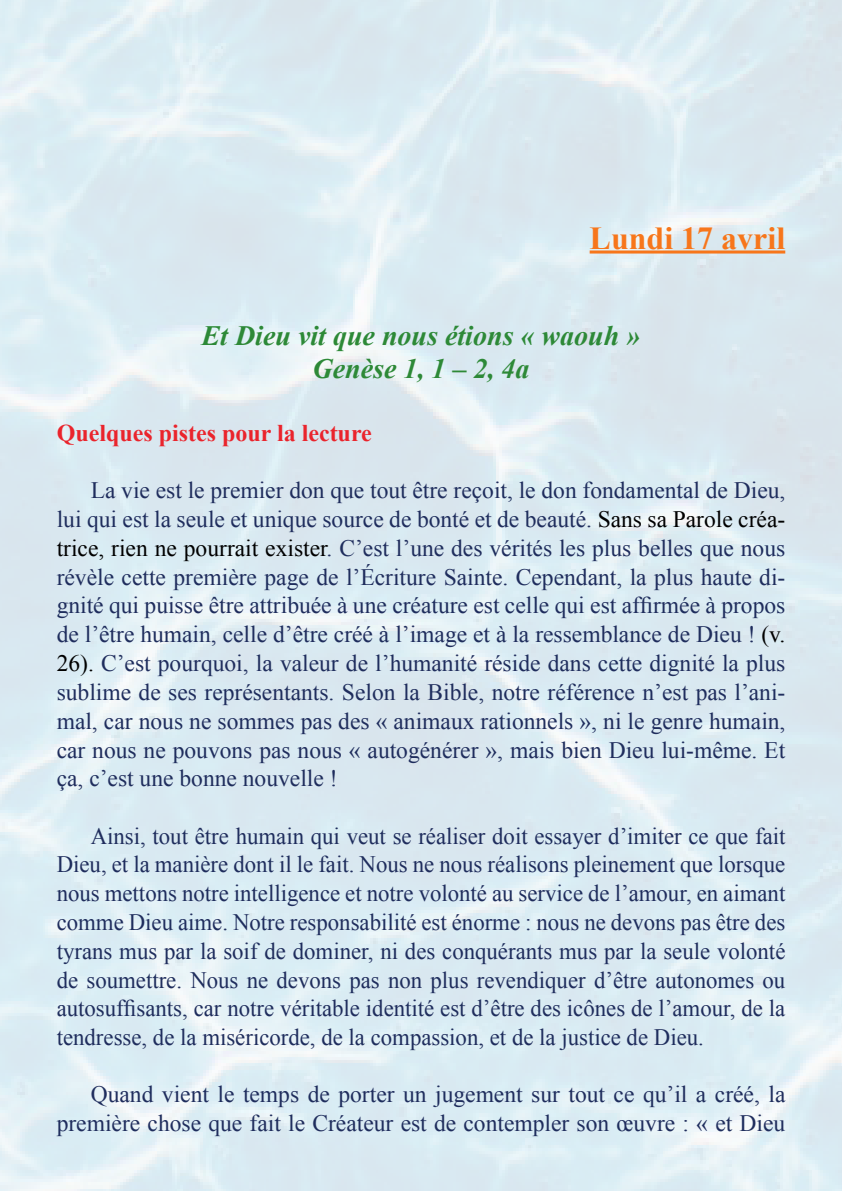
<style>
.page{position:relative;width:842px;height:1191px;background:#fff}
.page>*{position:absolute;margin:0;border:0;box-sizing:border-box;transform-origin:0 0}
._4__DIA_-_NARANJA{font:700 32px "Times New Roman";color:#f7761b}
._5__TITULO_DEL_DIA{font:italic 700 28px "Times New Roman";color:#2d8937}
._6__ALGUNAS_PISTA{font:700 24px "Times New Roman";color:#ea242c}
._7__TEXTO_GENERAL{font:23.6px/28.8px "Times New Roman";color:#1f2d5d;text-align:justify}
.s1{color:#000}
</style>
<div class="page">
<hr style="left:590px;top:250px;width:195px;height:3px;background:#f7761b">
<p class="_4__DIA_-_NARANJA" style="left:590px;top:216px;width:197px">Lundi 17 avril</p>
<p class="_5__TITULO_DEL_DIA" style="left:202px;top:316px;width:440px">Et Dieu vit que nous étions « waouh »</p>
<p class="_5__TITULO_DEL_DIA" style="left:312px;top:349px;width:218px">Genèse 1, 1 – 2, 4a</p>
<p class="_6__ALGUNAS_PISTA" style="left:57px;top:416px;width:317px">Quelques pistes pour la lecture</p>
<p class="_7__TEXTO_GENERAL" style="left:57px;top:475px;width:730px;text-indent:34px">La vie est le premier don que tout être reçoit, le don fondamental de Dieu, lui qui est la seule et unique source de bonté et de beauté. <span class="s1">Sans sa Parole créa&shy;trice, rien ne pourrait exister</span>. C’est l’une des vérités les plus belles que nous révèle cette première page de l’Écriture Sainte. Cependant, la plus haute di&shy;gnité qui puisse être attribuée à une créature est celle qui est affirmée à propos de l’être humain, celle d’être créé à l’image et à la ressemblance de Dieu ! <span class="s1">(v.<br>26).</span> C’est pourquoi, la valeur de l’humanité réside dans cette dignité la plus sublime de ses représentants. Selon la Bible, notre référence n’est pas l’ani&shy;mal, car nous ne sommes pas des « animaux rationnels », ni le genre humain, car nous ne pouvons pas nous « autogénérer », mais bien Dieu lui-même. Et ça, c’est une bonne nouvelle !</p>
<p class="_7__TEXTO_GENERAL" style="left:57px;top:821px;width:730px;text-indent:34px">Ainsi, tout être humain qui veut se réaliser doit essayer d’imiter ce que fait Dieu, et la manière dont il le fait. Nous ne nous réalisons pleinement que lorsque nous mettons notre intelligence et notre volonté au service de l’amour, en aimant comme Dieu aime. Notre responsabilité est énorme : nous ne devons pas être des tyrans mus par la soif de dominer, ni des conquérants mus par la seule volonté de soumettre. Nous ne devons pas non plus revendiquer d’être autonomes ou autosuffisants, car notre véritable identité est d’être des icônes de l’amour, de la tendresse, de la miséricorde, de la compassion, et de la justice de Dieu.</p>
<p class="_7__TEXTO_GENERAL" style="left:57px;top:1079px;width:730px;text-align:right">Quand vient le temps de porter un jugement sur tout ce qu’il a créé, la première chose que fait le Créateur est de contempler son œuvre : « et Dieu</p>
</div>
